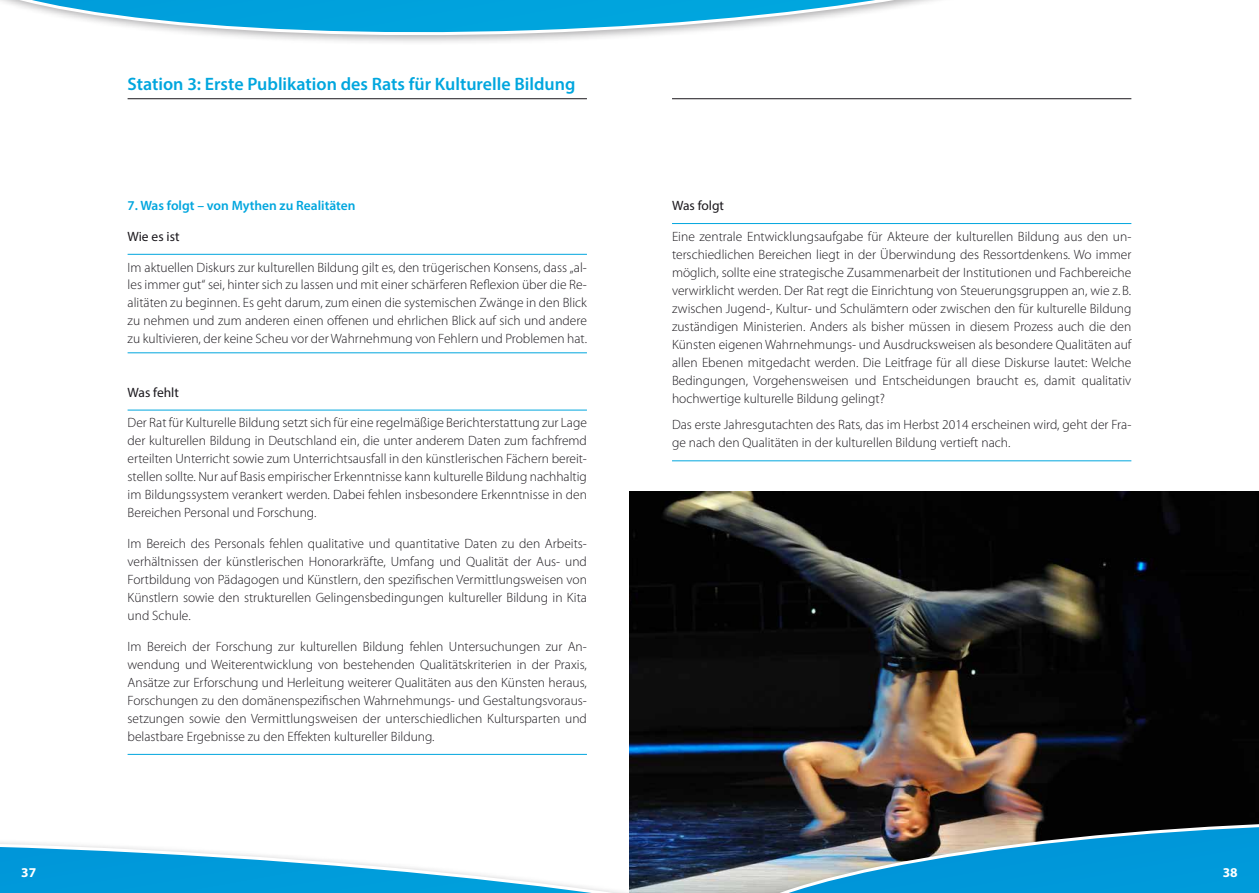
<style>
.page{position:relative;width:1259px;height:893px;background:#fff}
.page>*{position:absolute;margin:0;border:0;box-sizing:border-box;transform-origin:0 0}
.t1{font:600 18px "Myriad Pro";color:#00a6de}
.t2{font:300 13.5px/18px "Myriad Pro";color:#1a171c;text-align:justify}
.t3{font:600 13.5px "Myriad Pro";color:#00a6de}
.t4{font:13.5px "Myriad Pro";color:#1a171c}
.t5{font:700 13.5px "Myriad Pro";color:#fff}
</style>
<div class="page">
<hr style="left:128px;top:254px;width:459px;height:1px;background:#00a6de">
<hr style="left:128px;top:353px;width:459px;height:1px;background:#00a6de">
<hr style="left:128px;top:410px;width:459px;height:1px;background:#00a6de">
<hr style="left:128px;top:754px;width:459px;height:1px;background:#00a6de">
<hr style="left:128px;top:98px;width:459px;height:1px;background:#1a171c">
<hr style="left:672px;top:98px;width:459px;height:1px;background:#1a171c">
<hr style="left:672px;top:223px;width:459px;height:1px;background:#00a6de">
<hr style="left:672px;top:461px;width:459px;height:1px;background:#00a6de">
<img style="left:629px;top:491px;width:630px;height:338px">
<svg style="left:0;top:0;width:936px;height:42px"></svg>
<svg style="left:708px;top:810px;width:551px;height:83px;background:#267596"></svg>
<svg style="left:0;top:829px;width:907px;height:64px"></svg>
<h1 class="t1" style="left:128px;top:73px;width:449px">Station 3: Erste Publikation des Rats für Kulturelle Bildung</h1>
<p class="t3" style="left:128px;top:197px;width:229px">7. Was folgt – von Mythen zu Realitäten</p>
<p class="t4" style="left:128px;top:228px;width:53px">Wie es ist</p>
<p class="t2" style="left:128px;top:258px;width:461px">Im aktuellen Diskurs zur kulturellen Bildung gilt es, den trügerischen Konsens, dass „al&shy;les immer gut“ sei, hinter sich zu lassen und mit einer schärferen Reflexion über die Re&shy;alitäten zu beginnen. Es geht darum, zum einen die systemischen Zwänge in den Blick zu nehmen und zum anderen einen offenen und ehrlichen Blick auf sich und andere zu kultivieren, der keine Scheu vor der Wahrnehmung von Fehlern und Problemen hat.</p>
<p class="t4" style="left:128px;top:384px;width:53px">Was fehlt</p>
<p class="t2" style="left:128px;top:414px;width:461px">Der Rat für Kulturelle Bildung setzt sich für eine regelmäßige Berichterstattung zur Lage der kulturellen Bildung in Deutschland ein, die unter anderem Daten zum fachfremd erteilten Unterricht sowie zum Unterrichtsausfall in den künstlerischen Fächern bereit&shy;stellen sollte. Nur auf Basis empirischer Erkenntnisse kann kulturelle Bildung nachhaltig im Bildungssystem verankert werden. Dabei fehlen insbesondere Erkenntnisse in den Bereichen Personal und Forschung.</p>
<p class="t2" style="left:128px;top:534px;width:461px">Im Bereich des Personals fehlen qualitative und quantitative Daten zu den Arbeits&shy;verhältnissen der künstlerischen Honorarkräfte, Umfang und Qualität der Aus- und Fortbildung von Pädagogen und Künstlern, den spezifischen Vermittlungsweisen von Künstlern sowie den strukturellen Gelingensbedingungen kultureller Bildung in Kita und Schule.</p>
<p class="t2" style="left:128px;top:637px;width:461px">Im Bereich der Forschung zur kulturellen Bildung fehlen Untersuchungen zur An&shy;wendung und Weiterentwicklung von bestehenden Qualitätskriterien in der Praxis, Ansätze zur Erforschung und Herleitung weiterer Qualitäten aus den Künsten heraus, Forschungen zu den domänenspezifischen Wahrnehmungs- und Gestaltungsvoraus&shy;setzungen sowie den Vermittlungsweisen der unterschiedlichen Kultursparten und belastbare Ergebnisse zu den Effekten kultureller Bildung.</p>
<p class="t4" style="left:672px;top:197px;width:54px">Was folgt</p>
<p class="t2" style="left:672px;top:227px;width:461px">Eine zentrale Entwicklungsaufgabe für Akteure der kulturellen Bildung aus den un&shy;terschiedlichen Bereichen liegt in der Überwindung des Ressortdenkens. Wo immer möglich, sollte eine strategische Zusammenarbeit der Institutionen und Fachbereiche verwirklicht werden. Der Rat regt die Einrichtung von Steuerungsgruppen an, wie z. B. zwischen Jugend-, Kultur- und Schulämtern oder zwischen den für kulturelle Bildung zuständigen Ministerien. Anders als bisher müssen in diesem Prozess auch die den Künsten eigenen Wahrnehmungs- und Ausdrucksweisen als besondere Qualitäten auf allen Ebenen mitgedacht werden. Die Leitfrage für all diese Diskurse lautet: Welche Bedingungen, Vorgehensweisen und Entscheidungen braucht es, damit qualitativ hochwertige kulturelle Bildung gelingt?</p>
<p class="t2" style="left:672px;top:416px;width:461px">Das erste Jahresgutachten des Rats, das im Herbst 2014 erscheinen wird, geht der Fra&shy;ge nach den Qualitäten in der kulturellen Bildung vertieft nach.</p>
<p class="t5" style="left:21px;top:864px;width:16px">37</p>
<p class="t5" style="left:1222px;top:864px;width:16px">38</p>
</div>
